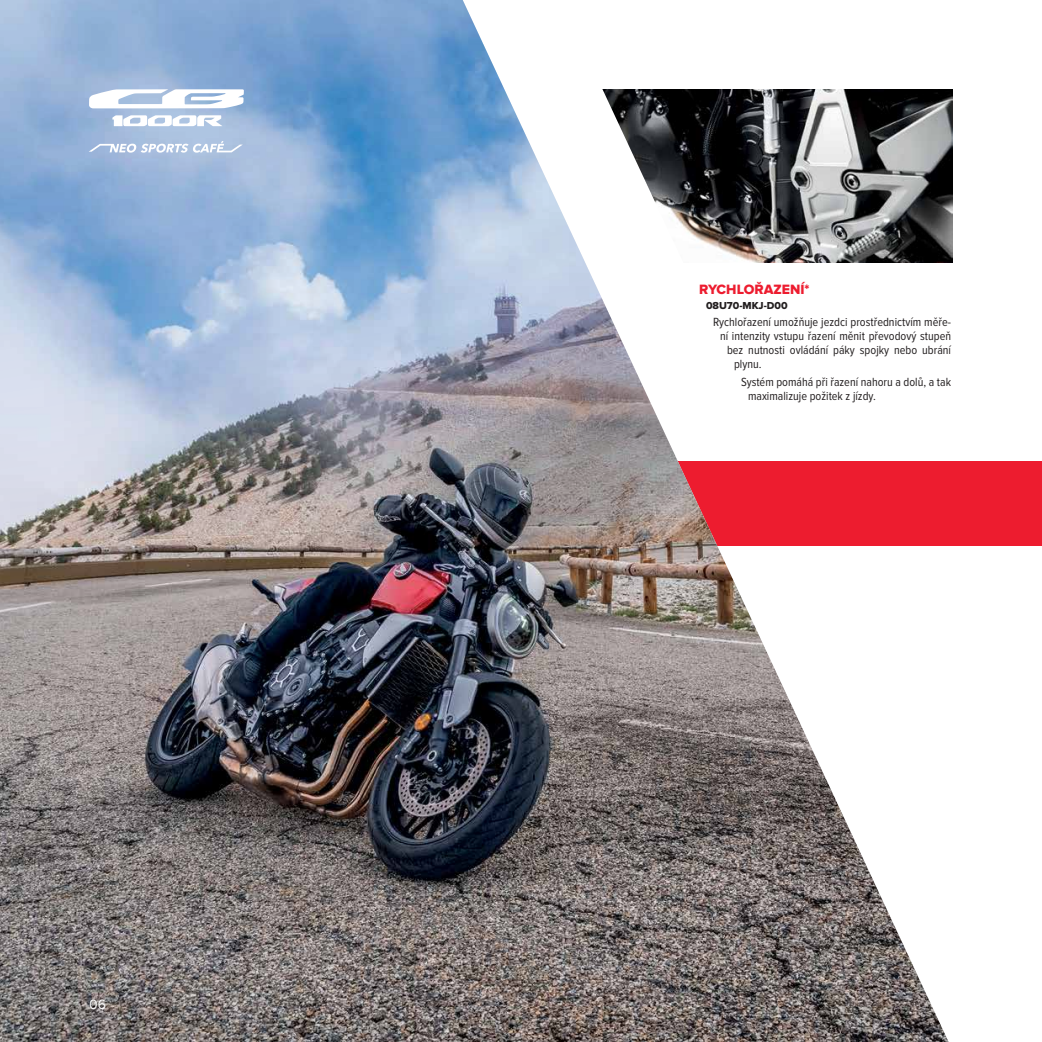
<style>
.page{position:relative;width:1042px;height:1042px;background:#fff}
.page>*{position:absolute;margin:0;border:0;box-sizing:border-box;transform-origin:0 0}
.t1{font:800 14px "Proxima Nova";color:#ed1c2f}
.t2{font:14px "Proxima Nova";color:#fff}
.t3{font:condensed 12.25px/14px "Proxima Nova";color:#231f20}
.t4{font:800 10.5px "Proxima Nova";color:#231f20}
</style>
<div class="page">
<div style="left:0;top:461px;width:1042px;height:85px;background:#ed1c2f"></div>
<img style="left:0;top:0;width:953px;height:1042px">
<svg style="left:112px;top:115px;width:110px;height:11px"></svg>
<svg style="left:89px;top:89px;width:155px;height:19px"></svg>
<svg style="left:89px;top:141px;width:154px;height:12px"></svg>
<p class="t2" style="left:89px;top:996px;width:18px">06</p>
<p class="t1" style="left:699px;top:281px;width:112px">RYCHLOŘAZENÍ*</p>
<p class="t4" style="left:706px;top:299px;width:83px">08U70-MKJ-D00</p>
<p class="t3" style="left:713px;top:315px;width:240px">Rychlořazení umožňuje jezdci prostřednictvím měře-</p>
<p class="t3" style="left:720px;top:329px;width:233px">ní intenzity vstupu řazení měnit převodový stupeň</p>
<p class="t3" style="left:727px;top:343px;width:225px">bez nutnosti ovládání páky spojky nebo ubrání</p>
<p class="t3" style="left:734px;top:357px;width:29px">plynu.</p>
<p class="t3" style="left:748px;top:375px;width:204px;text-indent:-7px">Systém pomáhá při řazení nahoru a dolů, a tak maximalizuje požitek z jízdy.</p>
</div>
